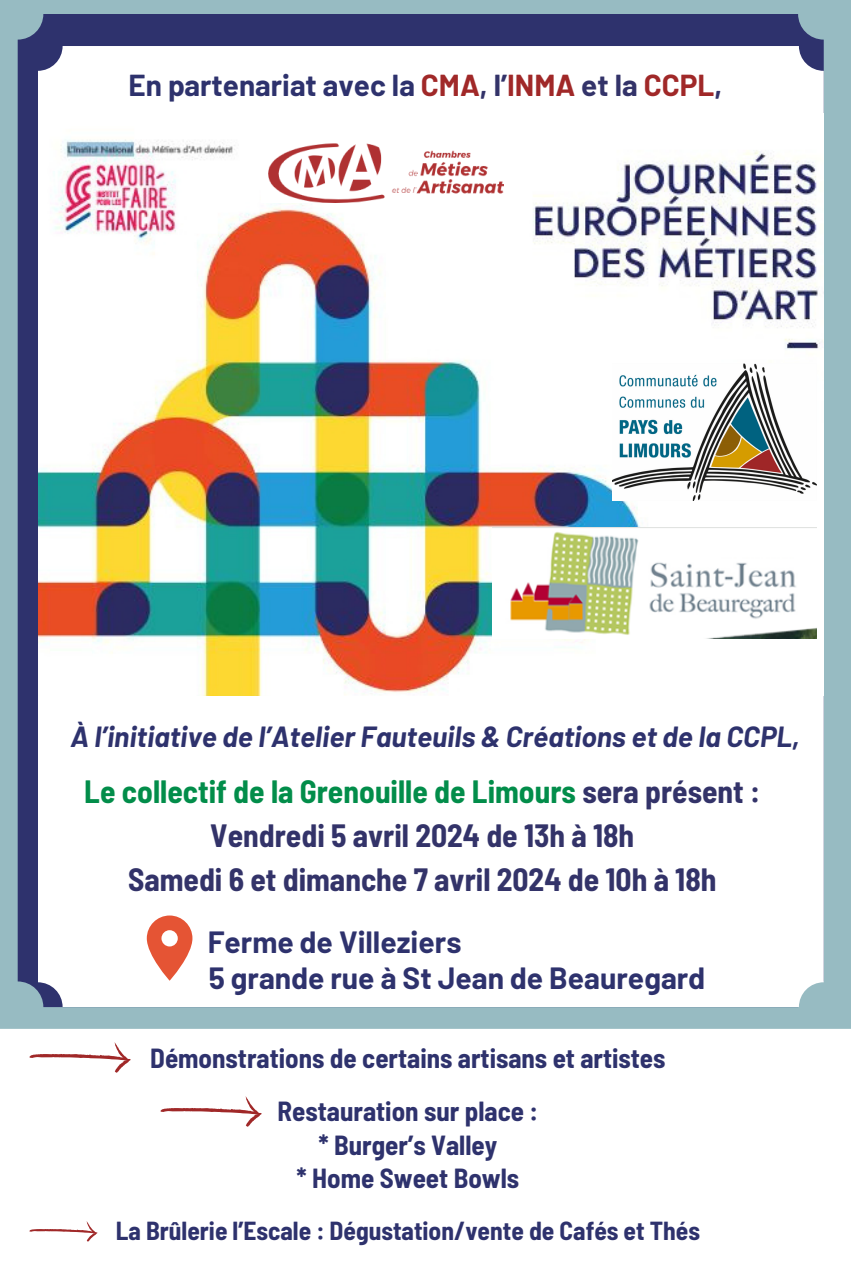
<style>
.page{position:relative;width:851px;height:1276px;background:#fff}
.page>*{position:absolute;margin:0;border:0;box-sizing:border-box;transform-origin:0 0}
.t1{font:700 semi-condensed 31.5px/43.8px "Barlow";color:#333369;text-align:center}
.t2{font:700 30px "Barlow";color:#2e326d}
.t3{font:700 29.7px "Barlow";color:#2e326d}
.t4{font:italic 700 28.5px "Barlow";color:#2e326d}
.t5{font:700 semi-condensed 27px "Barlow";color:#2e326d}
.t6{font:700 semi-condensed 25.5px "Barlow";color:#2e326d}
.s1{color:#a02828}
.s2{color:#333369}
.s3{color:#028d4a}
</style>
<div class="page">
<div style="left:0;top:0;width:850px;height:1029px;background:#97bbc2"></div>
<div style="left:18px;top:14px;width:805px;height:993px;background:#2e326d;border-radius:26px"></div>
<div style="left:38px;top:46px;width:785px;height:960px;background:#fff;border-radius:25px"></div>
<svg style="left:147px;top:915px;width:45px;height:66px"></svg>
<img style="left:39px;top:139px;width:781px;height:557px">
<img style="left:262px;top:142px;width:241px;height:61px">
<img style="left:613px;top:363px;width:203px;height:138px">
<img style="left:492px;top:528px;width:324px;height:110px">
<svg style="left:29px;top:1042px;width:102px;height:30px"></svg>
<svg style="left:160px;top:1096px;width:102px;height:30px"></svg>
<svg style="left:29px;top:1221px;width:69px;height:20px"></svg>
<h1 class="t3" style="left:129px;top:67px;width:595px">En partenariat avec la <span class="s1">CMA</span><span class="s2">, l’</span><span class="s1">INMA</span> <span class="s2">et la</span> <span class="s1">CCPL</span><span class="s2">,</span></h1>
<p class="t4" style="left:70px;top:718px;width:730px">À l’initiative de l’Atelier Fauteuils &amp; Créations et de la CCPL,</p>
<p class="t1" style="left:84px;top:768px;width:677px"><span class="s3">Le collectif de la Grenouille de Limours</span> sera présent :<br>Vendredi 5 avril 2024 de 13h à 18h<br>Samedi 6 et dimanche 7 avril 2024 de 10h à 18h</p>
<p class="t2" style="left:208px;top:923px;width:255px">Ferme de Villeziers</p>
<p class="t2" style="left:209px;top:958px;width:498px">5 grande rue à St Jean de Beauregard</p>
<h1 class="t5" style="left:150px;top:1041px;width:517px">Démonstrations de certains artisans et artistes</h1>
<p class="t5" style="left:277px;top:1094px;width:262px">Restauration sur place :</p>
<p class="t5" style="left:318px;top:1127px;width:180px">* Burger’s Valley</p>
<p class="t5" style="left:296px;top:1161px;width:224px">* Home Sweet Bowls</p>
<p class="t6" style="left:116px;top:1214px;width:585px">La Brûlerie l’Escale : Dégustation/vente de Cafés et Thés</p>
</div>
